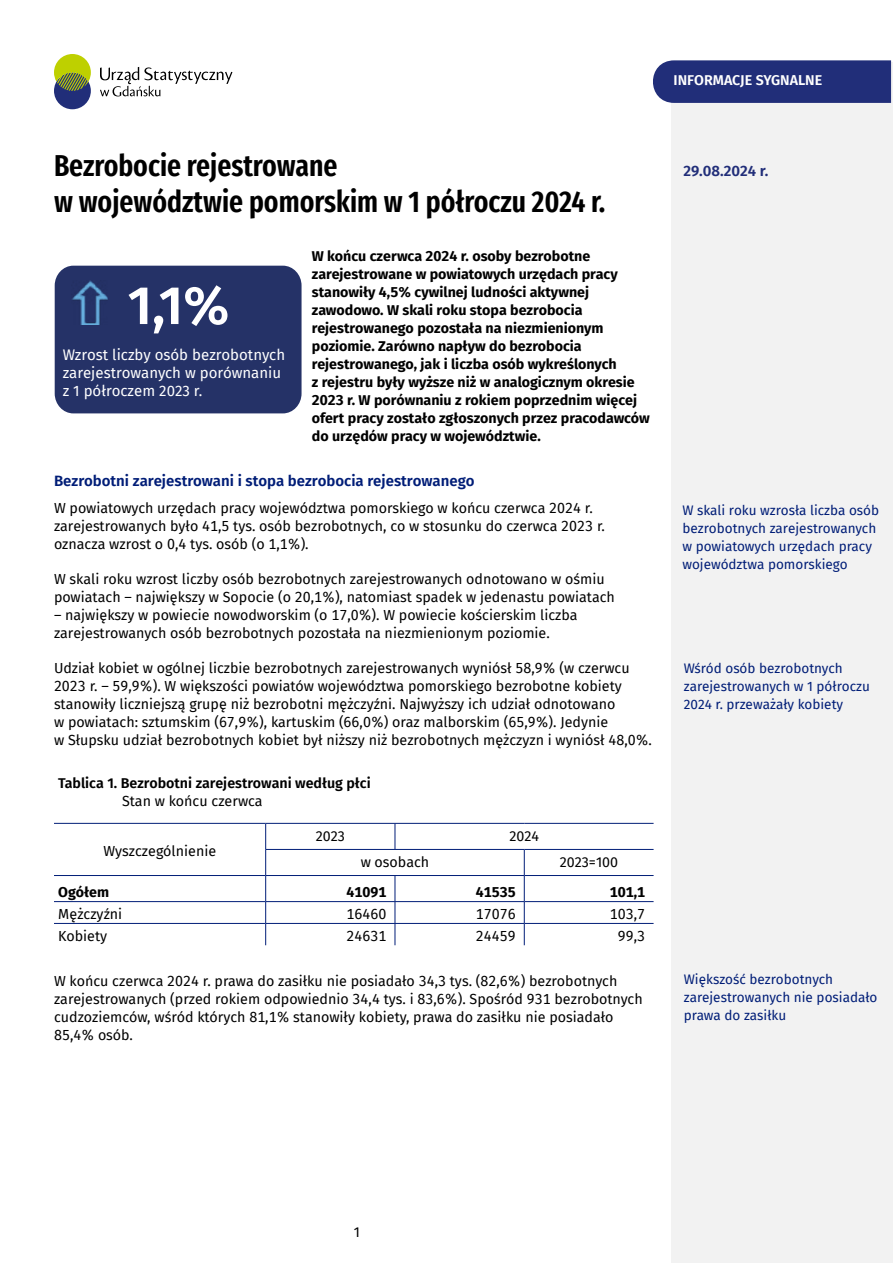
<style>
.page{position:relative;width:893px;height:1263px;background:#fff}
.page>*{position:absolute;margin:0;border:0;box-sizing:border-box;transform-origin:0 0}
.t1{font:600 54px "Fira Sans";color:#fff}
.t2{font:600 extra-condensed 30px/36px "Fira Sans";color:#000}
.t3{font:15px/18px "Fira Sans";color:#fff}
.t4{font:600 15px "Fira Sans";color:#001d77}
.t5{font:600 15px "Fira Sans";color:#212e79}
.t6{font:14.25px/18px "Fira Sans";color:#000}
.t7{font:700 14.25px/18px "Fira Sans";color:#000}
.t8{font:600 14.25px "Fira Sans";color:#000}
.t9{font:600 14.25px "Fira Sans";color:#fff}
.t10{font:13.5px/18px "Fira Sans";color:#001d77}
</style>
<div class="page">
<div style="left:671px;top:63px;width:222px;height:1200px;background:#f2f2f2"></div>
<div style="left:653px;top:60px;width:238px;height:43px;background:#212e79"></div>
<svg style="left:100px;top:67px;width:132px;height:29px"></svg>
<div style="left:54px;top:72px;width:37px;height:37px;background:#212e79;border-radius:50%"></div>
<svg style="left:54px;top:54px;width:37px;height:37px"></svg>
<div style="left:55px;top:266px;width:247px;height:147px;background:#253267;border-radius:19px"></div>
<svg style="left:395px;top:824px;width:1px;height:25px"></svg>
<hr style="left:54px;top:901px;width:212px;height:1px;background:#001d77">
<hr style="left:266px;top:901px;width:129px;height:1px;background:#001d77">
<hr style="left:395px;top:901px;width:129px;height:1px;background:#001d77">
<hr style="left:524px;top:901px;width:130px;height:1px;background:#001d77">
<svg style="left:265px;top:824px;width:1px;height:121px"></svg>
<svg style="left:395px;top:876px;width:1px;height:69px"></svg>
<svg style="left:524px;top:850px;width:1px;height:95px"></svg>
<hr style="left:265px;top:849px;width:130px;height:1px;background:#001d77">
<hr style="left:395px;top:849px;width:129px;height:1px;background:#001d77">
<hr style="left:524px;top:849px;width:130px;height:1px;background:#001d77">
<hr style="left:54px;top:875px;width:212px;height:1px;background:#001d77">
<hr style="left:266px;top:875px;width:129px;height:1px;background:#001d77">
<hr style="left:395px;top:875px;width:129px;height:1px;background:#001d77">
<hr style="left:524px;top:875px;width:130px;height:1px;background:#001d77">
<hr style="left:54px;top:823px;width:212px;height:1px;background:#001d77">
<hr style="left:266px;top:823px;width:129px;height:1px;background:#001d77">
<hr style="left:395px;top:823px;width:129px;height:1px;background:#001d77">
<hr style="left:524px;top:823px;width:130px;height:1px;background:#001d77">
<hr style="left:54px;top:923px;width:212px;height:1px;background:#001d77">
<hr style="left:266px;top:923px;width:129px;height:1px;background:#001d77">
<hr style="left:395px;top:923px;width:129px;height:1px;background:#001d77">
<hr style="left:524px;top:923px;width:130px;height:1px;background:#001d77">
<img style="left:72px;top:281px;width:36px;height:44px">
<p class="t9" style="left:674px;top:69px;width:150px">INFORMACJE SYGNALNE</p>
<p class="t2" style="left:54px;top:146px;width:553px">Bezrobocie rejestrowane<br>w województwie pomorskim w 1 półroczu 2024 r.</p>
<p class="t7" style="left:312px;top:246px;width:339px">W końcu czerwca 2024 r. osoby bezrobotne zarejestrowane w powiatowych urzędach pracy stanowiły 4,5% cywilnej ludności aktywnej zawodowo. W skali roku stopa bezrobocia rejestrowanego pozostała na niezmienionym poziomie. Zarówno napływ do bezrobocia rejestrowanego, jak i liczba osób wykreślonych<br>z rejestru były wyższe niż w analogicznym okresie 2023 r. W porównaniu z rokiem poprzednim więcej ofert pracy zostało zgłoszonych przez pracodawców do urzędów pracy w województwie.</p>
<p class="t4" style="left:54px;top:468px;width:422px">Bezrobotni zarejestrowani i stopa bezrobocia rejestrowanego</p>
<p class="t6" style="left:54px;top:499px;width:552px">W powiatowych urzędach pracy województwa pomorskiego w końcu czerwca 2024 r. zarejestrowanych było 41,5 tys. osób bezrobotnych, co w stosunku do czerwca 2023 r. oznacza wzrost o 0,4 tys. osób (o 1,1%).</p>
<p class="t6" style="left:54px;top:570px;width:562px">W skali roku wzrost liczby osób bezrobotnych zarejestrowanych odnotowano w ośmiu powiatach – największy w Sopocie (o 20,1%), natomiast spadek w jedenastu powiatach</p>
<p class="t6" style="left:54px;top:606px;width:525px">– największy w powiecie nowodworskim (o 17,0%). W powiecie kościerskim liczba zarejestrowanych osób bezrobotnych pozostała na niezmienionym poziomie.</p>
<p class="t6" style="left:54px;top:659px;width:599px">Udział kobiet w ogólnej liczbie bezrobotnych zarejestrowanych wyniósł 58,9% (w czerwcu 2023 r. – 59,9%). W większości powiatów województwa pomorskiego bezrobotne kobiety stanowiły liczniejszą grupę niż bezrobotni mężczyźni. Najwyższy ich udział odnotowano<br>w powiatach: sztumskim (67,9%), kartuskim (66,0%) oraz malborskim (65,9%). Jedynie<br>w Słupsku udział bezrobotnych kobiet był niższy niż bezrobotnych mężczyzn i wyniósł 48,0%.</p>
<p class="t1" style="left:128px;top:261px;width:103px">1,1%</p>
<p class="t3" style="left:63px;top:345px;width:224px">Wzrost liczby osób bezrobotnych zarejestrowanych w porównaniu z 1 półroczem 2023 r.</p>
<p class="t5" style="left:684px;top:158px;width:86px">29.08.2024 r.</p>
<p class="t10" style="left:682px;top:501px;width:198px">W skali roku wzrosła liczba osób bezrobotnych zarejestrowanych w powiatowych urzędach pracy województwa pomorskiego</p>
<p class="t10" style="left:684px;top:659px;width:188px">Wśród osób bezrobotnych zarejestrowanych w 1 półroczu<br>2024 r. przeważały kobiety</p>
<p class="t8" style="left:58px;top:772px;width:314px">Tablica 1. Bezrobotni zarejestrowani według płci</p>
<p class="t6" style="left:122px;top:792px;width:142px">Stan w końcu czerwca</p>
<p class="t6" style="left:316px;top:826px;width:31px">2023</p>
<p class="t6" style="left:509px;top:826px;width:31px">2024</p>
<p class="t6" style="left:103px;top:842px;width:114px">Wyszczególnienie</p>
<p class="t6" style="left:361px;top:853px;width:70px">w osobach</p>
<p class="t6" style="left:560px;top:853px;width:60px">2023=100</p>
<p class="t7" style="left:58px;top:882px;width:52px">Ogółem</p>
<p class="t7" style="left:347px;top:882px;width:41px">41091</p>
<p class="t7" style="left:476px;top:882px;width:41px">41535</p>
<p class="t7" style="left:610px;top:882px;width:37px">101,1</p>
<p class="t6" style="left:58px;top:905px;width:65px">Mężczyźni</p>
<p class="t6" style="left:347px;top:905px;width:41px">16460</p>
<p class="t6" style="left:476px;top:905px;width:41px">17076</p>
<p class="t6" style="left:610px;top:905px;width:37px">103,7</p>
<p class="t6" style="left:58px;top:927px;width:50px">Kobiety</p>
<p class="t6" style="left:347px;top:927px;width:41px">24631</p>
<p class="t6" style="left:476px;top:927px;width:41px">24459</p>
<p class="t6" style="left:618px;top:927px;width:29px">99,3</p>
<p class="t6" style="left:54px;top:972px;width:590px">W końcu czerwca 2024 r. prawa do zasiłku nie posiadało 34,3 tys. (82,6%) bezrobotnych zarejestrowanych (przed rokiem odpowiednio 34,4 tys. i 83,6%). Spośród 931 bezrobotnych cudzoziemców, wśród których 81,1% stanowiły kobiety, prawa do zasiłku nie posiadało 85,4% osób.</p>
<p class="t10" style="left:684px;top:970px;width:195px">Większość bezrobotnych zarejestrowanych nie posiadało prawa do zasiłku</p>
<p class="t6" style="left:354px;top:1223px;width:8px">1</p>
</div>
